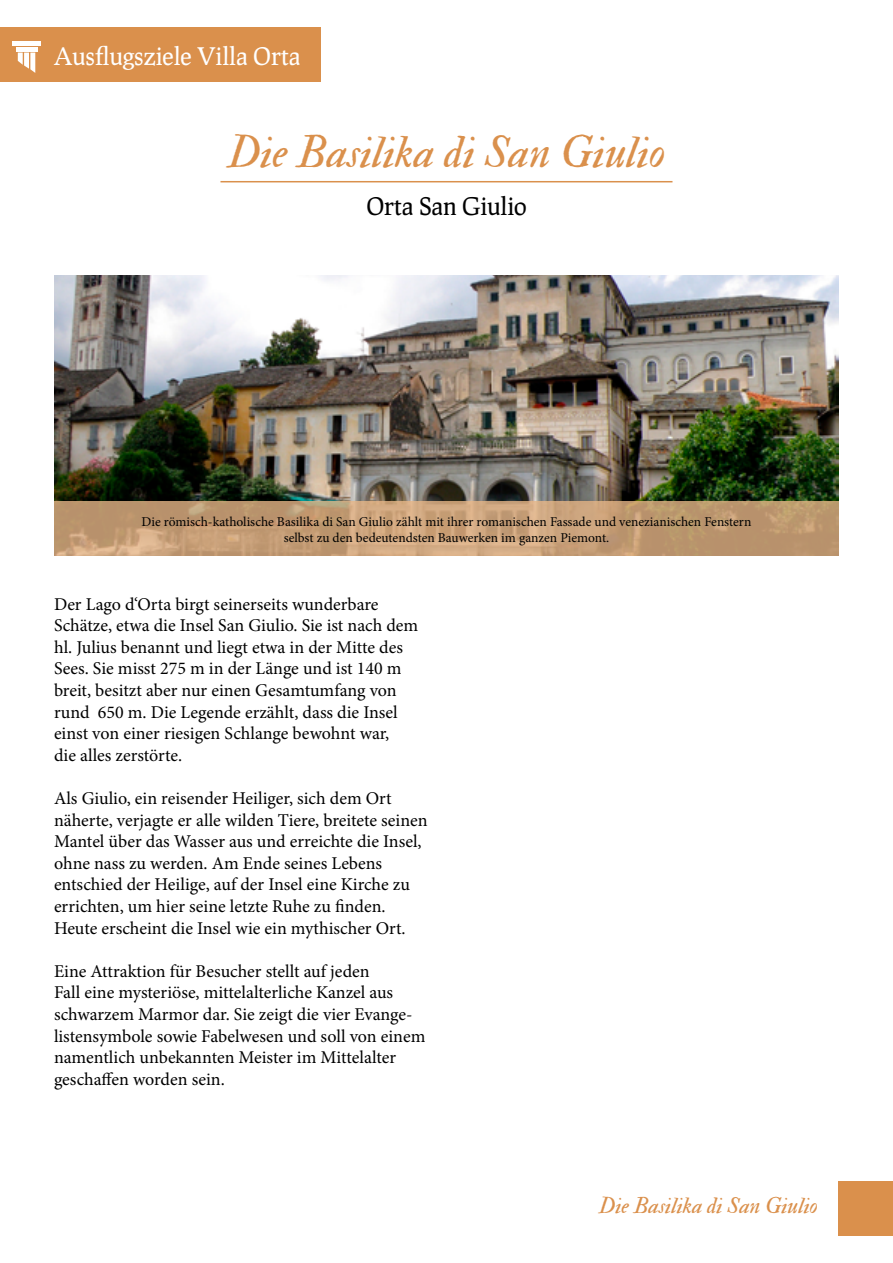
<style>
.page{position:relative;width:893px;height:1263px;background:#fff}
.page>*{position:absolute;margin:0;border:0;box-sizing:border-box;transform-origin:0 0}
.t1{font:45px "IM FELL Double Pica Italic";color:#da904c}
.t2{font:24px "Prociono";color:#fff}
.t3{font:24px "Prociono";color:#000}
.t4{font:22.5px "IM FELL Double Pica Italic";color:#da904c}
.t5{font:18px/21.6px "Minion Pro";color:#000}
.t6{font:13.5px/16.2px "Minion Pro";color:#000;text-align:center}
</style>
<div class="page">
<div style="left:0;top:28px;width:320px;height:54px;background:#da904c"></div>
<div style="left:13px;top:41px;width:28px;height:5px;background:#fff"></div>
<div style="left:16px;top:47px;width:22px;height:5px;background:#fff"></div>
<svg style="left:18px;top:53px;width:17px;height:20px"></svg>
<img style="left:54px;top:275px;width:785px;height:226px">
<hr style="left:220px;top:181px;width:452px;height:1px;background:#da904c">
<svg style="left:54px;top:501px;width:785px;height:54px;background:#c49d75"></svg>
<div style="left:839px;top:1181px;width:54px;height:54px;background:#da904c"></div>
<h2 class="t2" style="left:54px;top:41px;width:248px">Ausflugsziele Villa Orta</h2>
<h1 class="t1" style="left:228px;top:125px;width:439px">Die Basilika di San Giulio</h1>
<h2 class="t3" style="left:366px;top:191px;width:162px">Orta San Giulio</h2>
<p class="t6" style="left:142px;top:513px;width:611px">Die römisch-katholische Basilika di San Giulio zählt mit ihrer romanischen Fassade und venezianischen Fenstern selbst zu den bedeutendsten Bauwerken im ganzen Piemont.</p>
<p class="t5" style="left:54px;top:593px;width:366px">Der Lago d‘Orta birgt seinerseits wunderbare Schätze, etwa die Insel San Giulio. Sie ist nach dem hl. Julius benannt und liegt etwa in der Mitte des Sees. Sie misst 275 m in der Länge und ist 140 m breit, besitzt aber nur einen Gesamtumfang von rund 650 m. Die Legende erzählt, dass die Insel einst von einer riesigen Schlange bewohnt war,<br>die alles zerstörte.</p>
<p class="t5" style="left:54px;top:787px;width:375px">Als Giulio, ein reisender Heiliger, sich dem Ort näherte, verjagte er alle wilden Tiere, breitete seinen Mantel über das Wasser aus und erreichte die Insel, ohne nass zu werden. Am Ende seines Lebens entschied der Heilige, auf der Insel eine Kirche zu errichten, um hier seine letzte Ruhe zu finden.<br>Heute erscheint die Insel wie ein mythischer Ort.</p>
<p class="t5" style="left:54px;top:960px;width:373px">Eine Attraktion für Besucher stellt auf jeden<br>Fall eine mysteriöse, mittelalterliche Kanzel aus schwarzem Marmor dar. Sie zeigt die vier Evange&shy;listensymbole sowie Fabelwesen und soll von einem namentlich unbekannten Meister im Mittelalter geschaffen worden sein.</p>
<p class="t4" style="left:599px;top:1192px;width:220px">Die Basilika di San Giulio</p>
</div>
